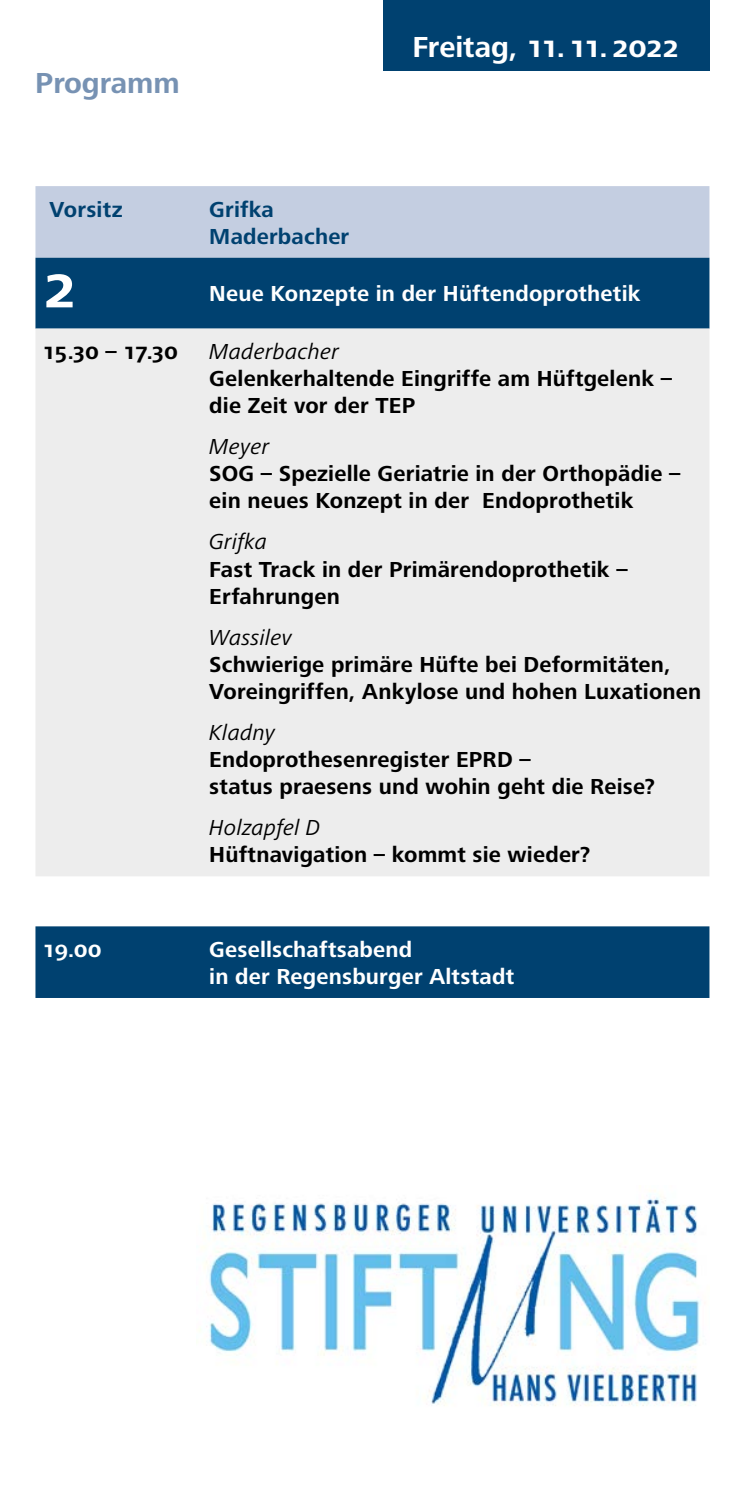
<style>
.page{position:relative;width:745px;height:1489px;background:#fff}
.page>*{position:absolute;margin:0;border:0;box-sizing:border-box;transform-origin:0 0}
.t1{font:700 60px "Frutiger Next LTW1 G";color:#fff}
.t2{font:700 30px "Frutiger Next LTW1 G";letter-spacing:-.015em;color:#fff}
.t3{font:700 30px "Frutiger Next LTW1 G";color:#7792b3}
.t4{font:700 22.5px/27px "Frutiger Next LTW1 G";letter-spacing:.01em;color:#000}
.t5{font:700 22.5px/27px "Frutiger Next LTW1 G";letter-spacing:.01em;color:#fff}
.t6{font:italic 22.5px "Frutiger Next LTW1 G";letter-spacing:.01em;color:#000}
.t7{font:700 22.5px/27px "Frutiger Next LTW1 G";letter-spacing:.01em;color:#004170}
</style>
<div class="page">
<div style="left:382px;top:0;width:326px;height:70px;background:#004170"></div>
<div style="left:35px;top:186px;width:674px;height:72px;background:#c4cee1"></div>
<div style="left:35px;top:258px;width:674px;height:70px;background:#004170"></div>
<div style="left:35px;top:328px;width:674px;height:548px;background:#ededed"></div>
<div style="left:35px;top:926px;width:674px;height:71px;background:#004170"></div>
<img style="left:199px;top:1190px;width:502px;height:216px">
<h2 class="t3" style="left:35px;top:65px;width:146px">Programm</h2>
<h2 class="t2" style="left:412px;top:30px;width:269px">Freitag, 11.11.2022</h2>
<p class="t7" style="left:50px;top:196px;width:74px">Vorsitz</p>
<p class="t7" style="left:209px;top:196px;width:141px">Grifka<br>Maderbacher</p>
<h1 class="t1" style="left:43px;top:253px;width:37px">2</h1>
<p class="t5" style="left:209px;top:281px;width:432px">Neue Konzepte in der Hüftendoprothetik</p>
<p class="t4" style="left:43px;top:339px;width:136px">15.30 – 17.30</p>
<p class="t6" style="left:209px;top:338px;width:131px">Maderbacher</p>
<p class="t4" style="left:209px;top:366px;width:464px">Gelenkerhaltende Eingriffe am Hüftgelenk – die Zeit vor der TEP</p>
<p class="t6" style="left:209px;top:434px;width:61px">Meyer</p>
<p class="t4" style="left:209px;top:461px;width:472px">SOG – Spezielle Geriatrie in der Orthopädie – ein neues Konzept in der Endoprothetik</p>
<p class="t6" style="left:209px;top:529px;width:59px">Grifka</p>
<p class="t4" style="left:209px;top:556px;width:419px">Fast Track in der Primärendoprothetik –<br>Erfahrungen</p>
<p class="t6" style="left:209px;top:624px;width:84px">Wassilev</p>
<p class="t4" style="left:209px;top:651px;width:493px">Schwierige primäre Hüfte bei Deformitäten,<br>Voreingriffen, Ankylose und hohen Luxationen</p>
<p class="t6" style="left:209px;top:719px;width:67px">Kladny</p>
<p class="t4" style="left:209px;top:746px;width:447px">Endoprothesenregister EPRD –<br>status praesens und wohin geht die Reise?</p>
<p class="t6" style="left:209px;top:814px;width:112px">Holzapfel D</p>
<p class="t4" style="left:209px;top:841px;width:382px">Hüftnavigation – kommt sie wieder?</p>
<p class="t5" style="left:43px;top:936px;width:60px">19.00</p>
<p class="t5" style="left:209px;top:936px;width:306px">Gesellschaftsabend<br>in der Regensburger Altstadt</p>
</div>
